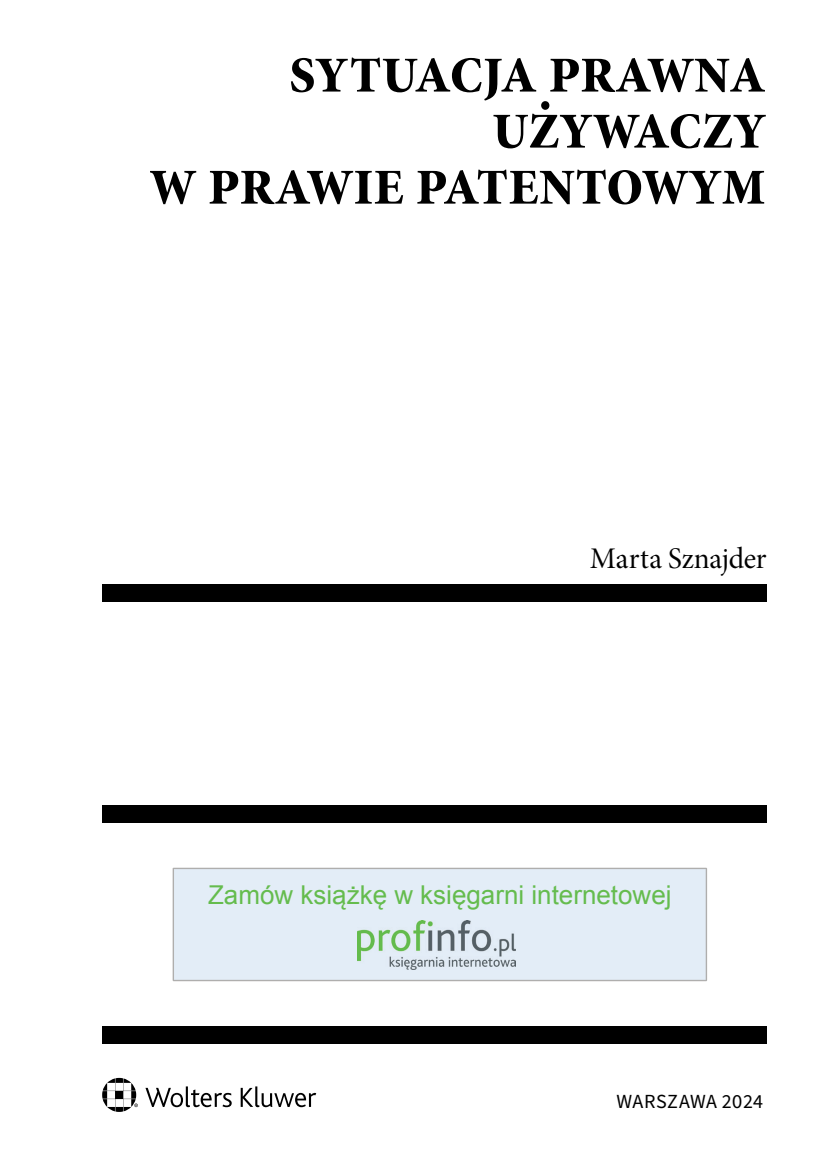
<style>
.page{position:relative;width:823px;height:1163px;background:#fff}
.page>*{position:absolute;margin:0;border:0;box-sizing:border-box;transform-origin:0 0}
.t1{font:70px/56px "Minion Pro Bold Cn Subh";letter-spacing:-.01em;color:#000;text-align:right}
.t2{font:30px "Minion Pro Subh";letter-spacing:-.01em;color:#000}
.t3{font:26px "Arial";color:#65bc4e}
.t4{font:20px "Source Sans Pro";letter-spacing:.01em;color:#000}
</style>
<div class="page">
<svg style="left:102px;top:1077px;width:214px;height:34px"></svg>
<div style="left:102px;top:584px;width:663px;height:17px;background:#000"></div>
<div style="left:102px;top:1026px;width:663px;height:17px;background:#000"></div>
<div style="left:102px;top:805px;width:663px;height:17px;background:#000"></div>
<svg style="left:172px;top:867px;width:534px;height:114px;background:#e1eaf3"></svg>
<div style="left:181px;top:885px;width:517px;height:33px;background:#e3edf7"></div>
<div style="left:357px;top:920px;width:165px;height:51px;background:#e3edf7"></div>
<img style="left:357px;top:920px;width:158px;height:49px">
<p class="t1" style="left:149px;top:41px;width:618px">Sytuacja prawna używaczy<br>w prawie patentowym</p>
<p class="t2" style="left:589px;top:539px;width:178px">Marta Sznajder</p>
<p class="t3" style="left:208px;top:877px;width:465px">Zamów książkę w księgarni internetowej</p>
<p class="t4" style="left:616px;top:1087px;width:148px">WARSZAWA 2024</p>
</div>
